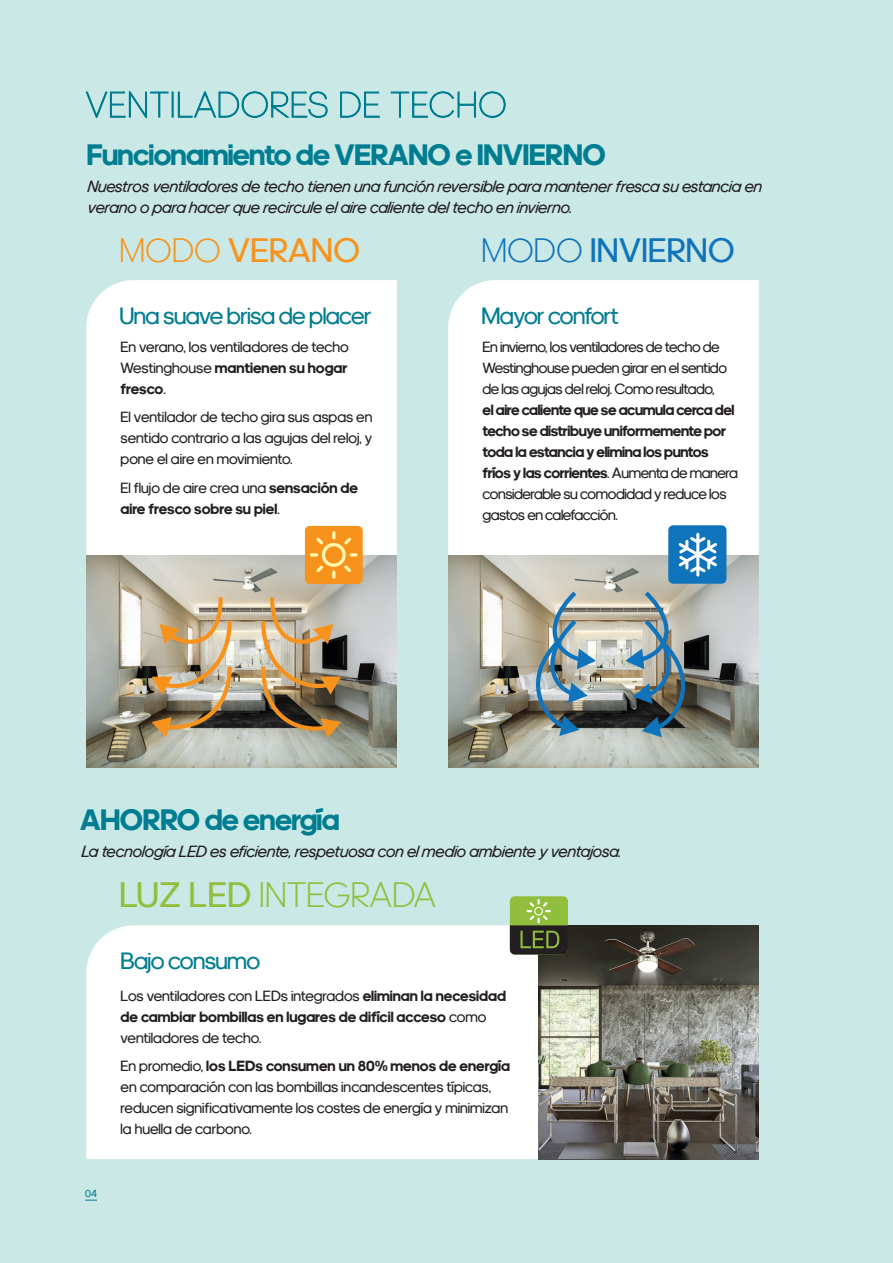
<style>
.page{position:relative;width:893px;height:1263px;background:#c9e8e6}
.page>*{position:absolute;margin:0;border:0;box-sizing:border-box;transform-origin:0 0}
.t1{font:300 36px "adineue PRO";letter-spacing:.01em;color:#91bf3d}
.t2{font:34.5px "adineue PRO";letter-spacing:.01em;color:#1074bc}
.t3{font:34.5px "adineue PRO";letter-spacing:.01em;color:#f7931d}
.t4{font:700 30px "adineue PRO";letter-spacing:-.025em;color:#007d90}
.t5{font:24px "adineue PRO";letter-spacing:-.025em;color:#007d90}
.t6{font:italic 16.5px/21px "adineue PRO";color:#231f20}
.t7{font:15px/21px "adineue PRO";color:#231f20;text-align:justify}
.t8{font:700 15px/21px "adineue PRO";letter-spacing:-.025em;color:#231f20}
.t9{font:700 15px/21px "adineue PRO";color:#231f20}
.t10{font:15px/21px "adineue PRO";letter-spacing:-.025em;color:#231f20}
.t11{font:10.5px "adineue PRO";color:#007d90}
.s1{font-weight:300}
.s2{font-weight:700}
.s3{font-weight:400}
</style>
<div class="page">
<div style="left:86px;top:925px;width:453px;height:234px;background:#fff"></div>
<div style="left:448px;top:280px;width:311px;height:275px;background:#fff"></div>
<svg style="left:85px;top:1200px;width:12px;height:1px"></svg>
<svg style="left:85px;top:91px;width:84px;height:28px"></svg>
<div style="left:172px;top:92px;width:2px;height:26px;border:2px solid #007d90"></div>
<svg style="left:177px;top:91px;width:151px;height:27px"></svg>
<svg style="left:340px;top:91px;width:40px;height:27px"></svg>
<svg style="left:390px;top:91px;width:116px;height:27px"></svg>
<img style="left:448px;top:555px;width:311px;height:212px">
<img style="left:522px;top:587px;width:74px;height:149px">
<img style="left:625px;top:587px;width:74px;height:150px">
<div style="left:86px;top:280px;width:311px;height:487px;background:#fff"></div>
<img style="left:87px;top:555px;width:310px;height:212px">
<img style="left:152px;top:593px;width:82px;height:144px">
<img style="left:259px;top:593px;width:82px;height:145px">
<div style="left:305px;top:526px;width:58px;height:58px;background:#f7931d;border-radius:5px"></div>
<svg style="left:310px;top:531px;width:48px;height:48px"></svg>
<div style="left:668px;top:525px;width:58px;height:59px;background:#1074bc;border-radius:5px"></div>
<svg style="left:678px;top:533px;width:39px;height:43px"></svg>
<img style="left:539px;top:925px;width:220px;height:234px">
<div style="left:510px;top:896px;width:58px;height:58px;background:#91bf3d;border-radius:5px"></div>
<svg style="left:510px;top:899px;width:58px;height:55px"></svg>
<h3 class="t4" style="left:86px;top:137px;width:521px">Funcionamiento de VERANO e INVIERNO</h3>
<p class="t6" style="left:88px;top:176px;width:676px">Nuestros ventiladores de techo tienen una función reversible para mantener fresca su estancia en verano o para hacer que recircule el aire caliente del techo en invierno.</p>
<h2 class="t3" style="left:120px;top:231px;width:242px"><span class="s1">MODO</span> VERANO</h2>
<h3 class="t5" style="left:120px;top:302px;width:253px">Una suave brisa de placer</h3>
<p class="t7" style="left:121px;top:336px;width:230px">En verano, los ventiladores de techo Westinghouse <span class="s2">mantienen su hogar fresco</span>.</p>
<p class="t7" style="left:121px;top:406px;width:253px">El ventilador de techo gira sus aspas en sentido contrario a las agujas del reloj, y pone el aire en movimiento.</p>
<p class="t9" style="left:121px;top:477px;width:239px"><span class="s3">El flujo de aire crea una</span> sensación de aire fresco sobre su piel<span class="s3">.</span></p>
<h2 class="t2" style="left:481px;top:231px;width:255px"><span class="s1">MODO</span> INVIERNO</h2>
<h3 class="t5" style="left:481px;top:302px;width:139px">Mayor confort</h3>
<p class="t10" style="left:482px;top:336px;width:246px">En invierno, los ventiladores de techo de<br>Westinghouse pueden girar en el sentido de las agujas del reloj. Como resultado,</p>
<p class="t8" style="left:482px;top:399px;width:257px">el aire caliente que se acumula cerca del techo se distribuye uniformemente por toda la estancia y elimina los puntos fríos y las corrientes<span class="s3">. Aumenta de manera considerable su comodidad y reduce los gastos en calefacción.</span></p>
<h3 class="t4" style="left:80px;top:802px;width:261px">AHORRO de energía</h3>
<p class="t6" style="left:82px;top:840px;width:541px">La tecnología LED es eficiente, respetuosa con el medio ambiente y ventajosa.</p>
<h1 class="t1" style="left:120px;top:874px;width:318px"><span class="s3">LUZ LED</span> INTEGRADA</h1>
<p class="t11" style="left:85px;top:1187px;width:13px">04</p>
<h3 class="t5" style="left:121px;top:947px;width:141px">Bajo consumo</h3>
<p class="t9" style="left:121px;top:985px;width:387px"><span class="s3">Los ventiladores con LEDs integrados</span> eliminan la necesidad de cambiar bombillas en lugares de difícil acceso <span class="s3">como ventiladores de techo.</span></p>
<p class="t7" style="left:121px;top:1055px;width:391px;text-align:left">En promedio, <span class="s2">los LEDs consumen un 80% menos de energía </span>en comparación con las bombillas incandescentes típicas, reducen significativamente los costes de energía y minimizan la huella de carbono.</p>
</div>
